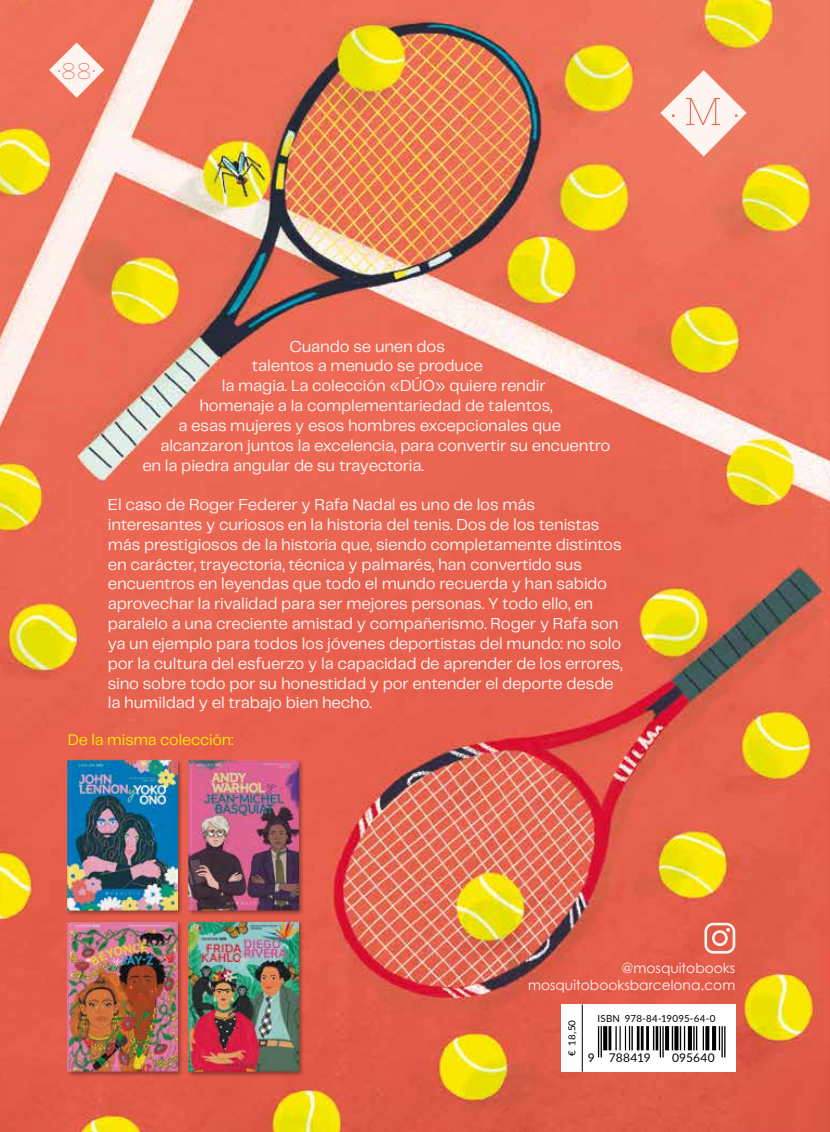
<style>
.page{position:relative;width:830px;height:1132px;background:#fff}
.page>*{position:absolute;margin:0;border:0;box-sizing:border-box;transform-origin:0 0}
.t1{font:17.1px "Nixie One";color:#e86b56}
.t2{font:16.5px/19.8px "PP Telegraf";letter-spacing:-.01em;color:#fef5f1}
.t3{font:15.9px "PP Telegraf";letter-spacing:-.01em;color:#fbe900}
.t4{font:13.8px/17.2px "Century Gothic";color:#fef5f1;text-align:right}
.t5{font:12px "Lato";letter-spacing:.015em;color:#000}
.t6{font:9.75px "Lato";letter-spacing:.025em;color:#000}
.s1{font-size:22.5px}
</style>
<div class="page">
<img style="left:0;top:0;width:829px;height:1131px">
<svg style="left:660px;top:70px;width:86px;height:86px"></svg>
<svg style="left:49px;top:43px;width:55px;height:55px"></svg>
<svg style="left:704px;top:922px;width:31px;height:31px"></svg>
<div style="left:560px;top:1004px;width:175px;height:67px;background:#fff"></div>
<hr style="left:581px;top:1004px;width:1px;height:67px;background:#000">
<svg style="left:603px;top:1026px;width:4px;height:23px"></svg>
<svg style="left:712px;top:1026px;width:3px;height:23px"></svg>
<svg style="left:687px;top:1026px;width:4px;height:23px"></svg>
<svg style="left:674px;top:1026px;width:4px;height:23px"></svg>
<svg style="left:705px;top:1026px;width:4px;height:23px"></svg>
<svg style="left:665px;top:1026px;width:3px;height:23px"></svg>
<hr style="left:608px;top:1025px;width:3px;height:24px;background:#000">
<hr style="left:640px;top:1025px;width:3px;height:24px;background:#000">
<hr style="left:646px;top:1025px;width:2px;height:24px;background:#000">
<hr style="left:655px;top:1025px;width:3px;height:24px;background:#000">
<hr style="left:636px;top:1025px;width:3px;height:24px;background:#000">
<hr style="left:662px;top:1025px;width:1px;height:32px;background:#000">
<hr style="left:659px;top:1025px;width:1px;height:32px;background:#000">
<hr style="left:600px;top:1025px;width:1px;height:32px;background:#000">
<hr style="left:597px;top:1025px;width:2px;height:32px;background:#000">
<hr style="left:723px;top:1025px;width:2px;height:32px;background:#000">
<hr style="left:721px;top:1025px;width:1px;height:32px;background:#000">
<hr style="left:652px;top:1025px;width:2px;height:24px;background:#000">
<svg style="left:631px;top:1026px;width:1px;height:23px"></svg>
<svg style="left:671px;top:1026px;width:1px;height:23px"></svg>
<hr style="left:679px;top:1025px;width:2px;height:24px;background:#000">
<svg style="left:693px;top:1026px;width:1px;height:23px"></svg>
<hr style="left:695px;top:1025px;width:2px;height:24px;background:#000">
<hr style="left:628px;top:1025px;width:2px;height:24px;background:#000">
<svg style="left:683px;top:1026px;width:1px;height:23px"></svg>
<svg style="left:702px;top:1026px;width:1px;height:23px"></svg>
<svg style="left:718px;top:1026px;width:1px;height:23px"></svg>
<svg style="left:615px;top:1026px;width:10px;height:23px"></svg>
<div style="left:66px;top:919px;width:117px;height:158px;background:#000;opacity:.4"></div>
<img style="left:68px;top:920px;width:109px;height:151px">
<div style="left:66px;top:758px;width:117px;height:158px;background:#000;opacity:.4"></div>
<img style="left:68px;top:759px;width:109px;height:151px">
<div style="left:187px;top:758px;width:117px;height:158px;background:#000;opacity:.4"></div>
<img style="left:189px;top:759px;width:109px;height:151px">
<div style="left:187px;top:919px;width:117px;height:158px;background:#000;opacity:.4"></div>
<img style="left:189px;top:920px;width:109px;height:151px">
<p class="t1" style="left:57px;top:61px;width:41px">·<span class="s1">88</span>·</p>
<p class="t2" style="left:289px;top:335px;width:157px">Cuando se unen dos</p>
<p class="t2" style="left:252px;top:355px;width:232px">talentos a menudo se produce</p>
<p class="t2" style="left:222px;top:375px;width:325px">la magia. La colección «DÚO» quiere rendir</p>
<p class="t2" style="left:199px;top:395px;width:354px">homenaje a la complementariedad de talentos,</p>
<p class="t2" style="left:178px;top:415px;width:384px">a esas mujeres y esos hombres excepcionales que</p>
<p class="t2" style="left:160px;top:434px;width:451px">alcanzaron juntos la excelencia, para convertir su encuentro</p>
<p class="t2" style="left:142px;top:454px;width:283px">en la piedra angular de su trayectoria.</p>
<p class="t2" style="left:108px;top:494px;width:516px">El caso de Roger Federer y Rafa Nadal es uno de los más interesantes y curiosos en la historia del tenis. Dos de los tenistas más prestigiosos de la historia que, siendo completamente distintos en carácter, trayectoria, técnica y palmarés, han convertido sus encuentros en leyendas que todo el mundo recuerda y han sabido aprovechar la rivalidad para ser mejores personas. Y todo ello, en paralelo a una creciente amistad y compañerismo. Roger y Rafa son ya un ejemplo para todos los jóvenes deportistas del mundo: no solo por la cultura del esfuerzo y la capacidad de aprender de los errores, sino sobre todo por su honestidad y por entender el deporte desde la humildad y el trabajo bien hecho.</p>
<p class="t3" style="left:68px;top:729px;width:167px">De la misma colección:</p>
<p class="t4" style="left:528px;top:958px;width:209px">@mosquitobooks mosquitobooksbarcelona.com</p>
<p class="t6" style="left:597px;top:1011px;width:119px">ISBN 978-84-19095-64-0</p>
<p class="t6" style="left:565px;top:1055px;width:38px;rotate:-90deg">€ 18,50</p>
<p class="t5" style="left:587px;top:1049px;width:64px">9 788419</p>
<p class="t5" style="left:671px;top:1049px;width:44px">095640</p>
</div>
